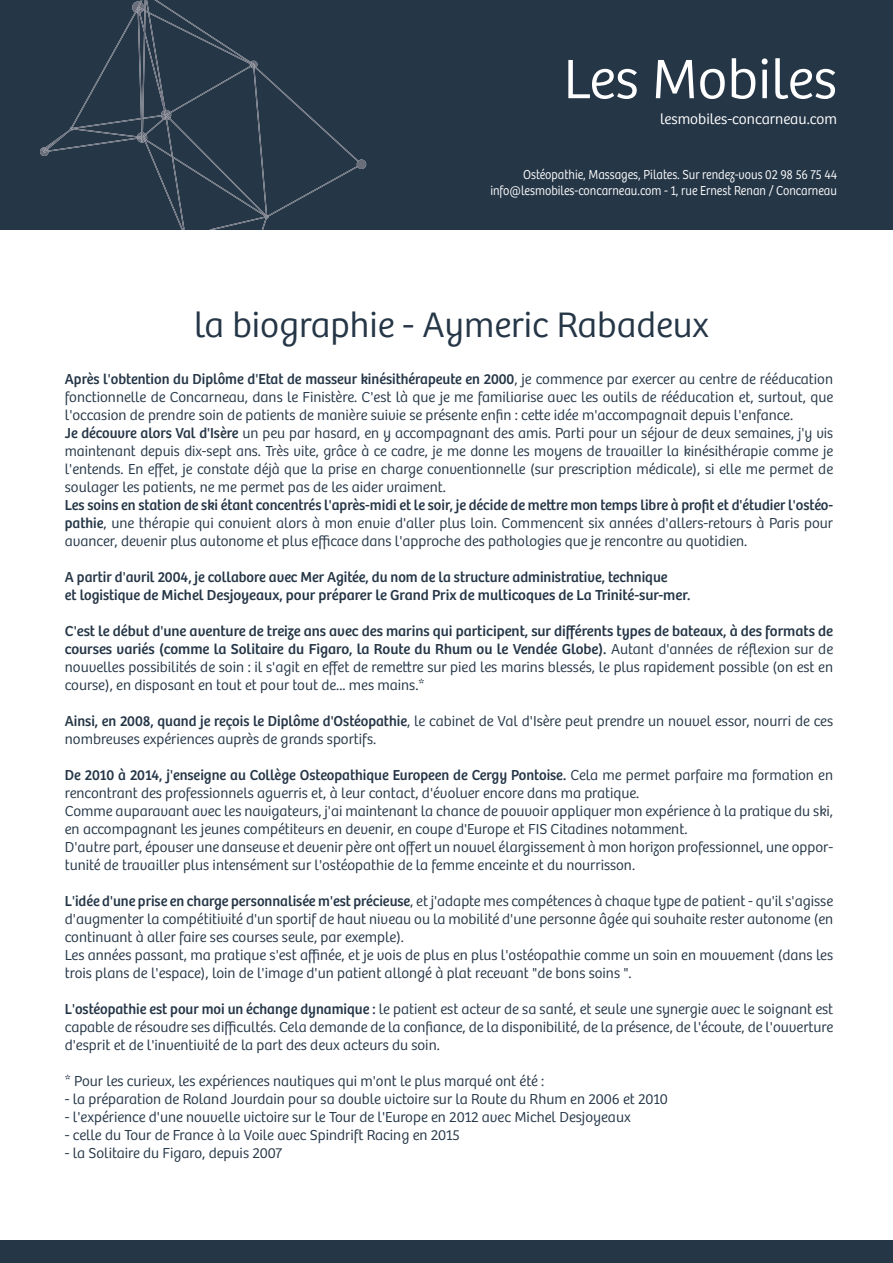
<style>
.page{position:relative;width:893px;height:1263px;background:#fff}
.page>*{position:absolute;margin:0;border:0;box-sizing:border-box;transform-origin:0 0}
.t1{font:300 57.45px "Bree";color:#fff}
.t2{font:300 36.75px "Bree";color:#253647}
.t3{font:300 15.3px "Bree";color:#fff}
.t4{font:300 15px/18px "Bree";color:#253647}
.t5{font:15px/18px "Bree";color:#253647}
.t6{font:300 13.5px/16.2px "Bree";color:#fff;text-align:right;scale:.9 1}
.s1{font-weight:400}
</style>
<div class="page">
<div style="left:0;top:1240px;width:893px;height:23px;background:#253647"></div>
<div style="left:0;top:0;width:893px;height:230px;background:#253647"></div>
<svg style="left:269px;top:79px;width:89px;height:138px"></svg>
<svg style="left:357px;top:160px;width:9px;height:9px"></svg>
<svg style="left:40px;top:0;width:229px;height:230px"></svg>
<h1 class="t1" style="left:563px;top:57px;width:275px">Les Mobiles</h1>
<p class="t3" style="left:660px;top:113px;width:178px">lesmobiles-concarneau.com</p>
<p class="t6" style="left:490px;top:167px;width:387px">Ostéopathie, Massages, Pilates. Sur rendez-vous 02 98 56 75 44 info@lesmobiles-concarneau.com - 1, rue Ernest Renan / Concarneau</p>
<h2 class="t2" style="left:194px;top:310px;width:516px">la biographie - Aymeric Rabadeux</h2>
<p class="t4" style="left:65px;top:372px;width:770px"><span class="s1">Après l'obtention du Diplôme d'Etat de masseur kinésithérapeute en 2000</span>, je commence par exercer au centre de rééducation fonctionnelle de Concarneau, dans le Finistère. C'est là que je me familiarise avec les outils de rééducation et, surtout, que l'occasion de prendre soin de patients de manière suivie se présente enfin : ce-e idée m'accompagnait depuis l'enfance.<br><span class="s1">Je découvre alors Val d'Isère</span> un peu par hasard, en y accompagnant des amis. Parti pour un séjour de deux semaines, j'y vis maintenant depuis dix-sept ans. Très vite, grâce à ce cadre, je me donne les moyens de travailler la kinésithérapie comme je l'entends. En effet, je constate déjà que la prise en charge conventionnelle (sur prescription médicale), si elle me permet de soulager les patients, ne me permet pas de les aider vraiment.</p>
<p class="t4" style="left:65px;top:498px;width:770px;text-align:justify"><span class="s1">Les soins en station de ski étant concentrés l'après-midi et le soir, je décide de me-re mon temps libre à profit et d'étudier l'ostéo&shy;pathie</span>, une thérapie qui convient alors à mon envie d'aller plus loin. Commencent six années d'allers-retours à Paris pour avancer, devenir plus autonome et plus efficace dans l'approche des pathologies que je rencontre au quotidien.</p>
<p class="t5" style="left:65px;top:570px;width:627px">A partir d'avril 2004, je collabore avec Mer Agitée, du nom de la structure administrative, technique<br>et logistique de Michel Desjoyeaux, pour préparer le Grand Prix de multicoques de La Trinité-sur-mer.</p>
<p class="t4" style="left:65px;top:624px;width:770px;text-align:justify"><span class="s1">C'est le début d'une aventure de treize ans avec des marins qui participent, sur différents types de bateaux, à des formats de courses variés (comme la Solitaire du Figaro, la Route du Rhum ou le Vendée Globe).</span> Autant d'années de réflexion sur de nouvelles possibilités de soin : il s'agit en effet de reme-re sur pied les marins blessés, le plus rapidement possible (on est en course), en disposant en tout et pour tout de... mes mains.*</p>
<p class="t4" style="left:65px;top:714px;width:770px"><span class="s1">Ainsi, en 2008, quand je reçois le Diplôme d'Ostéopathie</span>, le cabinet de Val d'Isère peut prendre un nouvel essor, nourri de ces nombreuses expériences auprès de grands sportifs.</p>
<p class="t4" style="left:65px;top:768px;width:770px"><span class="s1">De 2010 à 2014, j'enseigne au Collège Osteopathique Europeen de Cergy Pontoise.</span> Cela me permet parfaire ma formation en rencontrant des professionnels aguerris et, à leur contact, d'évoluer encore dans ma pratique.<br>Comme auparavant avec les navigateurs, j'ai maintenant la chance de pouvoir appliquer mon expérience à la pratique du ski, en accompagnant les jeunes compétiteurs en devenir, en coupe d'Europe et FIS Citadines notamment.<br>D'autre part, épouser une danseuse et devenir père ont offert un nouvel élargissement à mon horizon professionnel, une oppor&shy;tunité de travailler plus intensément sur l'ostéopathie de la femme enceinte et du nourrisson.</p>
<p class="t4" style="left:65px;top:894px;width:770px"><span class="s1">L'idée d'une prise en charge personnalisée m'est précieuse</span>, et j'adapte mes compétences à chaque type de patient - qu'il s'agisse d'augmenter la compétitivité d'un sportif de haut niveau ou la mobilité d'une personne âgée qui souhaite rester autonome (en continuant à aller faire ses courses seule, par exemple).<br>Les années passant, ma pratique s'est affinée, et je vois de plus en plus l'ostéopathie comme un soin en mouvement (dans les trois plans de l'espace), loin de l'image d'un patient allongé à plat recevant "de bons soins ".</p>
<p class="t4" style="left:65px;top:1002px;width:770px;text-align:justify"><span class="s1">L'ostéopathie est pour moi un échange dynamique :</span> le patient est acteur de sa santé, et seule une synergie avec le soignant est capable de résoudre ses difficultés. Cela demande de la confiance, de la disponibilité, de la présence, de l'écoute, de l'ouverture d'esprit et de l'inventivité de la part des deux acteurs du soin.</p>
<p class="t4" style="left:65px;top:1074px;width:481px">* Pour les curieux, les expériences nautiques qui m'ont le plus marqué ont été :</p>
<p class="t4" style="left:65px;top:1092px;width:605px">- la préparation de Roland Jourdain pour sa double victoire sur la Route du Rhum en 2006 et 2010</p>
<p class="t4" style="left:65px;top:1110px;width:567px">- l'expérience d'une nouvelle victoire sur le Tour de l'Europe en 2012 avec Michel Desjoyeaux</p>
<p class="t4" style="left:65px;top:1128px;width:397px">- celle du Tour de France à la Voile avec Spindrift Racing en 2015</p>
<p class="t4" style="left:65px;top:1146px;width:219px">- la Solitaire du Figaro, depuis 2007</p>
</div>
